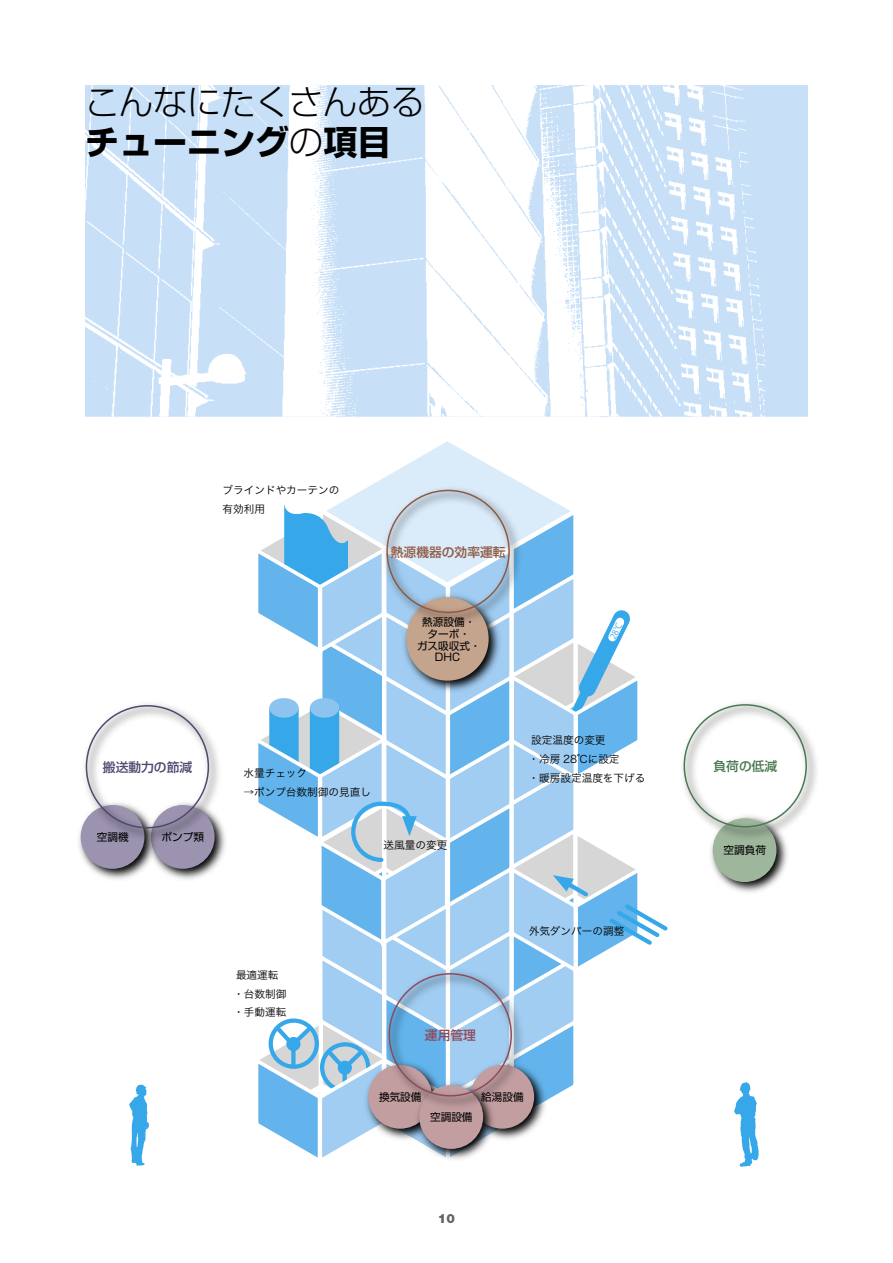
<style>
.page{position:relative;width:893px;height:1263px;background:#fff}
.page>*{position:absolute;margin:0;border:0;box-sizing:border-box;transform-origin:0 0}
.t1{font:300 34.05px "Shin Go Pro";color:#000}
.t2{font:700 34.05px "Shin Go Pro";color:#000}
.t3{font:500 12.75px "Shin Go Pro";color:#8f5a43}
.t4{font:500 12.75px "Shin Go Pro";color:#52476f}
.t5{font:500 12.75px "Shin Go Pro";color:#4b7951}
.t6{font:500 12.75px "Shin Go Pro";color:#8d4b5c}
.t7{font:900 12.75px "Helvetica Neue";color:#636363}
.t8{font:10.65px "Hira Kaku Pro W3";color:#000}
.t9{font:10.65px "Shin Go Pro";color:#000}
.s1{font-weight:300}
</style>
<div class="page">
<div style="left:85px;top:85px;width:723px;height:332px;background:#c8e0f7"></div>
<svg style="left:365px;top:441px;width:166px;height:48px"></svg>
<img style="left:129px;top:1084px;width:20px;height:82px">
<img style="left:734px;top:1082px;width:25px;height:85px">
<img style="left:85px;top:85px;width:680px;height:332px">
<svg style="left:711px;top:841px;width:77px;height:52px"></svg>
<div style="left:713px;top:818px;width:63px;height:64px;background:#9eb69c;border-radius:50%"></div>
<svg style="left:682px;top:703px;width:135px;height:138px"></svg>
<div style="left:683px;top:704px;width:124px;height:123px;border:2px solid #4b7951;border-radius:50%"></div>
<div style="left:381px;top:484px;width:142px;height:143px;background:#daebfa"></div>
<svg style="left:158px;top:829px;width:68px;height:51px"></svg>
<div style="left:151px;top:805px;width:64px;height:64px;background:#9b93af;border-radius:50%"></div>
<svg style="left:79px;top:833px;width:79px;height:47px"></svg>
<div style="left:81px;top:805px;width:63px;height:64px;background:#9b93af;border-radius:50%"></div>
<svg style="left:80px;top:704px;width:143px;height:138px"></svg>
<div style="left:86px;top:705px;width:123px;height:123px;border:2px solid #52476f;border-radius:50%"></div>
<svg style="left:258px;top:489px;width:410px;height:671px"></svg>
<p class="t1" style="left:85px;top:74px;width:342px">こんなにたくさんある</p>
<p class="t2" style="left:85px;top:115px;width:308px">チューニング<span class="s1">の</span>項目</p>
<p class="t8" style="left:223px;top:480px;width:118px">ブラインドやカーテンの</p>
<p class="t8" style="left:223px;top:499px;width:44px">有効利用</p>
<p class="t3" style="left:391px;top:541px;width:116px">熱源機器の効率運転</p>
<p class="t9" style="left:422px;top:613px;width:55px">熱源設備・</p>
<p class="t9" style="left:428px;top:625px;width:44px">ターボ・</p>
<p class="t9" style="left:417px;top:637px;width:65px">ガス吸収式・</p>
<p class="t9" style="left:435px;top:648px;width:27px">DHC</p>
<p class="t4" style="left:103px;top:757px;width:91px">搬送動力の節減</p>
<p class="t9" style="left:97px;top:828px;width:33px">空調機</p>
<p class="t9" style="left:162px;top:828px;width:44px">ポンプ類</p>
<p class="t8" style="left:531px;top:731px;width:76px">設定温度の変更</p>
<p class="t8" style="left:529px;top:749px;width:93px">・冷房 28℃に設定</p>
<p class="t8" style="left:243px;top:763px;width:65px">水量チェック</p>
<p class="t8" style="left:529px;top:768px;width:118px">・暖房設定温度を下げる</p>
<p class="t8" style="left:243px;top:782px;width:129px">→ポンプ台数制御の見直し</p>
<p class="t8" style="left:384px;top:835px;width:65px">送風量の変更</p>
<p class="t8" style="left:236px;top:965px;width:44px">最適運転</p>
<p class="t8" style="left:233px;top:984px;width:55px">・台数制御</p>
<p class="t8" style="left:233px;top:1003px;width:55px">・手動運転</p>
<p class="t6" style="left:425px;top:1025px;width:53px">運用管理</p>
<p class="t8" style="left:529px;top:921px;width:97px">外気ダンパーの調整</p>
<p class="t9" style="left:379px;top:1088px;width:44px">換気設備</p>
<p class="t9" style="left:481px;top:1088px;width:44px">給湯設備</p>
<p class="t9" style="left:430px;top:1108px;width:44px">空調設備</p>
<p class="t7" style="left:438px;top:1211px;width:19px">10</p>
<p class="t5" style="left:713px;top:756px;width:65px">負荷の低減</p>
<p class="t9" style="left:723px;top:842px;width:44px">空調負荷</p>
</div>
